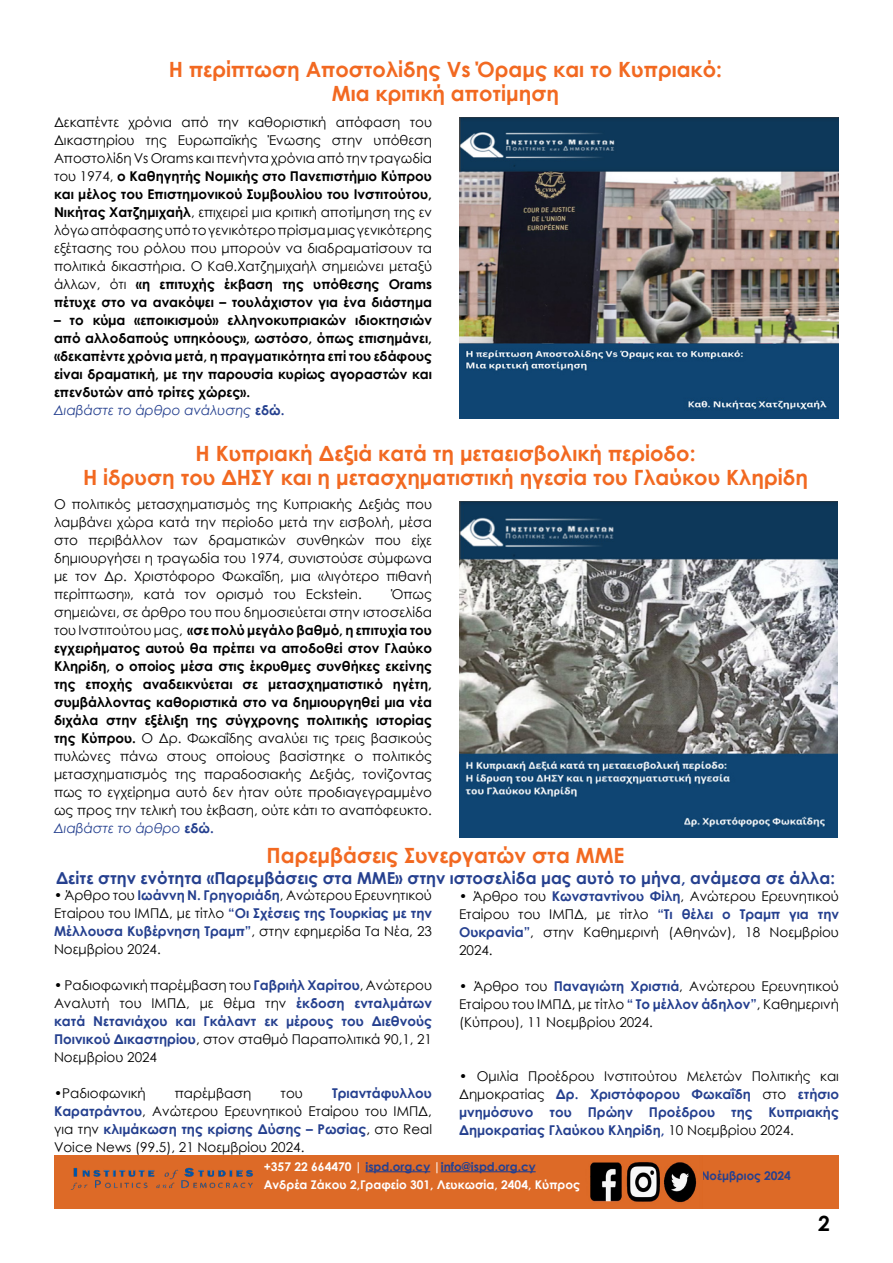
<style>
.page{position:relative;width:893px;height:1263px;background:#fff}
.page>*{position:absolute;margin:0;border:0;box-sizing:border-box;transform-origin:0 0}
.t1{font:700 21px/24px "Century Gothic";color:#f26921;text-align:center}
.t2{font:700 21px "Century Gothic";color:#000}
.t3{font:700 16.5px "Century Gothic";color:#25408f}
.t4{font:13.5px/18px "Century Gothic";color:#000;text-align:justify}
.t5{font:700 13.5px/18px "Century Gothic";color:#000}
.t6{font:700 13.5px/18px "Century Gothic";color:#25408f;text-align:justify}
.t7{font:700 12px/18px "Century Gothic";color:#fff}
.t8{font:700 12px "Century Gothic";color:#25408f}
.s1{font-weight:700}
.s2{font-weight:400;font-style:italic;color:#25408f}
.s3{color:#25408f}
.s4{font-style:italic;color:#25408f}
.s5{font-weight:700;color:#25408f}
.s6{font-weight:400;color:#000}
</style>
<div class="page">
<div style="left:54px;top:1155px;width:770px;height:54px;background:#dd6a27"></div>
<div style="left:824px;top:1155px;width:15px;height:54px;background:#dd6a27"></div>
<hr style="left:365px;top:1171px;width:65px;height:1px;background:#25408f">
<hr style="left:441px;top:1171px;width:95px;height:1px;background:#25408f">
<img style="left:71px;top:1167px;width:182px;height:23px">
<img style="left:590px;top:1162px;width:107px;height:41px">
<img style="left:459px;top:117px;width:380px;height:301px">
<img style="left:459px;top:501px;width:378px;height:336px">
<h1 class="t1" style="left:169px;top:56px;width:555px">Η περίπτωση Αποστολίδης Vs Όραμς και το Κυπριακό:<br>Μια κριτική αποτίμηση</h1>
<p class="t4" style="left:54px;top:113px;width:380px">Δεκαπέντε χρόνια από την καθοριστική απόφαση του Δικαστηρίου της Ευρωπαϊκής Ένωσης στην υπόθεση Αποστολίδη Vs Orams και πενήντα χρόνια από την τραγωδία του 1974, <span class="s1">ο Καθηγητής Νομικής στο Πανεπιστήμιο Κύπρου και μέλος του Επιστημονικού Συμβουλίου του Ινστιτούτου, Νικήτας Χατζημιχαήλ</span>, επιχειρεί μια κριτική αποτίμηση της εν λόγω απόφασης υπό το γενικότερο πρίσμα μιας γενικότερης εξέτασης του ρόλου που μπορούν να διαδραματίσουν τα πολιτικά δικαστήρια. Ο Καθ.Χατζημιχαήλ σημειώνει μεταξύ άλλων, ότι <span class="s1">«η επιτυχής έκβαση της υπόθεσης Orams πέτυχε στο να ανακόψει – τουλάχιστον για ένα διάστημα</span></p>
<p class="t5" style="left:54px;top:311px;width:380px">– το κύµα «εποικισµού» ελληνοκυπριακών ιδιοκτησιών από αλλοδαπούς υπηκόους», ωστόσο, όπως επισημάνει, «δεκαπέντε χρόνια μετά, η πραγματικότητα επί του εδάφους είναι δραματική, με την παρουσία κυρίως αγοραστών και επενδυτών από τρίτες χώρες».<br><span class="s2">Διαβάστε το άρθρο ανάλυσης</span> <span class="s3">εδώ.</span></p>
<h1 class="t1" style="left:83px;top:441px;width:726px">Η Κυπριακή Δεξιά κατά τη μεταεισβολική περίοδο:<br>H ίδρυση του ΔΗΣΥ και η μετασχηματιστική ηγεσία του Γλαύκου Κληρίδη</h1>
<p class="t4" style="left:54px;top:495px;width:380px">Ο πολιτικός μετασχηματισμός της Κυπριακής Δεξιάς που λαμβάνει χώρα κατά την περίοδο μετά την εισβολή, μέσα στο περιβάλλον των δραματικών συνθηκών που είχε δημιουργήσει η τραγωδία του 1974, συνιστούσε σύμφωνα με τον Δρ. Χριστόφορο Φωκαΐδη, μια «λιγότερο πιθανή περίπτωση», κατά τον ορισμό του Eckstein.</p>
<p class="t4" style="left:54px;top:585px;width:380px;text-indent:338px">Όπως σημειώνει, σε άρθρο του που δημοσιεύεται στην ιστοσελίδα του Ινστιτούτου μας, <span class="s1">«σε πολύ μεγάλο βαθμό, η επιτυχία του εγχειρήματος αυτού θα πρέπει να αποδοθεί στον Γλαύκο Κληρίδη, ο οποίος μέσα στις έκρυθμες συνθήκες εκείνης της εποχής αναδεικνύεται σε μετασχηματιστικό ηγέτη, συμβάλλοντας καθοριστικά στο να δημιουργηθεί μια νέα διχάλα στην εξέλιξη της σύγχρονης πολιτικής ιστορίας της Κύπρου.</span> Ο Δρ. Φωκαΐδης αναλύει τις τρεις βασικούς πυλώνες πάνω στους οποίους βασίστηκε ο πολιτικός μετασχηματισμός της παραδοσιακής Δεξιάς, τονίζοντας πως το εγχείρημα αυτό δεν ήταν ούτε προδιαγεγραμμένο ως προς την τελική του έκβαση, ούτε κάτι το αναπόφευκτο.<br><span class="s4">Διαβάστε το άρθρο</span> <span class="s5">εδώ.</span></p>
<h1 class="t1" style="left:267px;top:842px;width:359px">Παρεμβάσεις Συνεργατών στα ΜΜΕ</h1>
<p class="t3" style="left:56px;top:865px;width:780px">Δείτε στην ενότητα «Παρεμβάσεις στα ΜΜΕ» στην ιστοσελίδα μας αυτό το μήνα, ανάμεσα σε άλλα:</p>
<p class="t4" style="left:459px;top:887px;width:381px">• Άρθρο του <span class="s5">Κωνσταντίνου Φίλη</span>, Ανώτερου Ερευνητικού Εταίρου του ΙΜΠΔ, με τίτλο <span class="s5">“Τι θέλει ο Τραμπ για την Ουκρανία”</span>, στην Καθημερινή (Αθηνών), 18 Νοεμβρίου 2024.</p>
<p class="t4" style="left:459px;top:977px;width:381px">• Άρθρο του <span class="s5">Παναγιώτη Χριστιά</span>, Ανώτερου Ερευνητικού Εταίρου του ΙΜΠΔ, με τίτλο <span class="s5">“ Το μέλλον άδηλον”</span>, Καθημερινή (Κύπρου), 11 Νοεμβρίου 2024.</p>
<p class="t4" style="left:54px;top:886px;width:380px">• Άρθρο του <span class="s5">Ιωάννη Ν. Γρηγοριάδη</span>, Ανώτερου Ερευνητικού Εταίρου του ΙΜΠΔ, με τίτλο <span class="s5">“Οι Σχέσεις της Τουρκίας με την Μέλλουσα Κυβέρνηση Tραμπ”</span>, στην εφημερίδα Τα Νέα, 23<br>Νοεμβρίου 2024.</p>
<p class="t4" style="left:54px;top:976px;width:379px">• Ραδιοφωνική παρέμβαση του <span class="s5">Γαβριήλ Χαρίτου</span>, Ανώτερου Αναλυτή του ΙΜΠΔ, με θέμα την <span class="s5">έκδοση ενταλμάτων κατά Νετανιάχου και Γκάλαντ εκ μέρους του Διεθνούς Ποινικού Δικαστηρίου</span>, στον σταθμό Παραπολιτικά 90,1, 21<br>Νοεμβρίου 2024</p>
<p class="t4" style="left:54px;top:1084px;width:93px">•Ραδιοφωνική</p>
<p class="t4" style="left:175px;top:1084px;width:78px">παρέμβαση</p>
<p class="t4" style="left:281px;top:1084px;width:24px">του</p>
<p class="t6" style="left:459px;top:1067px;width:381px"><span class="s6">• Ομιλία Προέδρου Ινστιτούτου Μελετών Πολιτικής και Δημοκρατίας</span> Δρ. Χριστόφορου Φωκαΐδη <span class="s6">στο</span> ετήσιο μνημόσυνο του Πρώην Προέδρου της Κυπριακής Δημοκρατίας Γλαύκου Κληρίδη, <span class="s6">10 Νοεμβρίου 2024.</span></p>
<p class="t4" style="left:54px;top:1084px;width:380px;text-indent:278px"><span class="s5">Τριαντάφυλλου Καρατράντου</span>, Ανώτερου Ερευνητικού Εταίρου του ΙΜΠΔ, για την <span class="s5">κλιμάκωση της κρίσης Δύσης – Ρωσίας</span>, στο Real Voice News (99.5), 21 Νοεμβρίου 2024.</p>
<p class="t7" style="left:264px;top:1157px;width:318px">+357 22 664470 | <span class="s3">ispd.org.cy</span> |<span class="s3">info@ispd.org.cy<br></span>Ανδρέα Ζάκου 2,Γραφείο 301, Λευκωσία, 2404, Κύπρος</p>
<p class="t8" style="left:701px;top:1166px;width:92px">Νοέμβριος 2024</p>
<h1 class="t2" style="left:818px;top:1207px;width:13px">2</h1>
</div>
